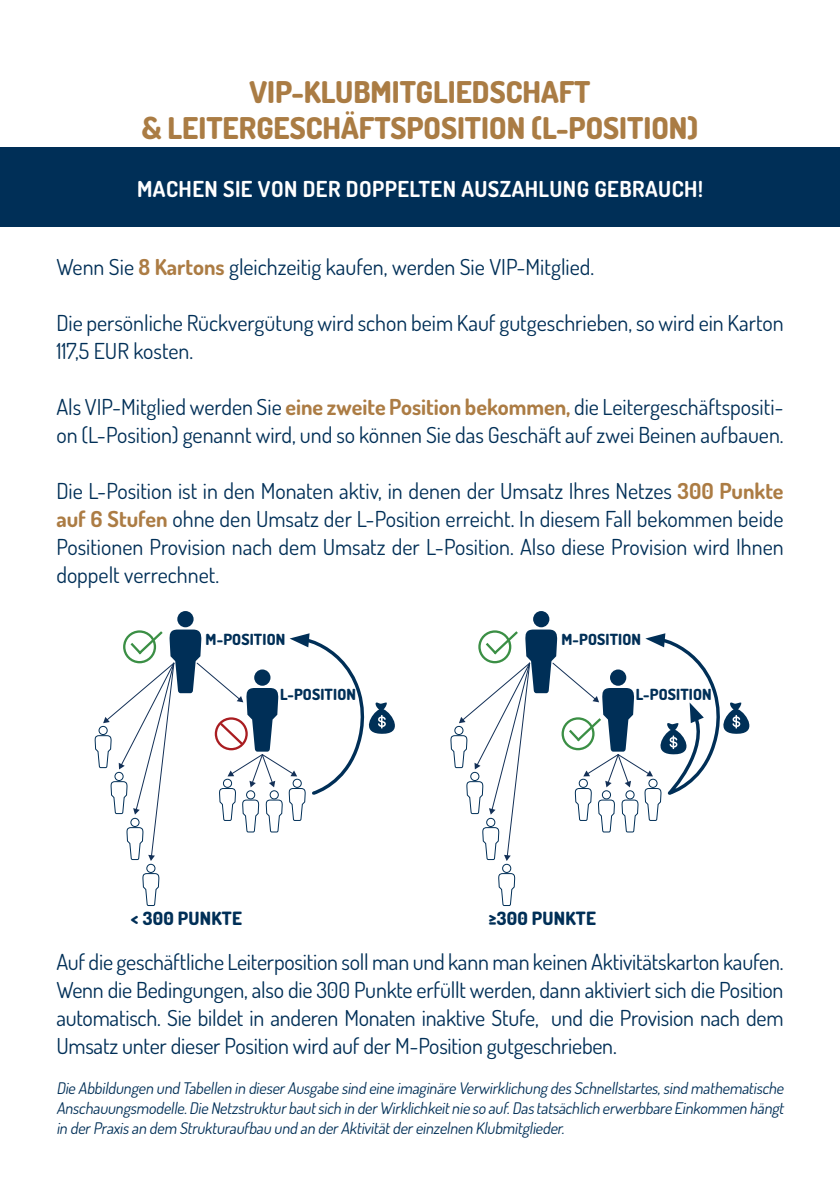
<style>
.page{position:relative;width:840px;height:1191px;background:#fff}
.page>*{position:absolute;margin:0;border:0;box-sizing:border-box;transform-origin:0 0}
.t1{font:800 30px "Dosis";color:#aa7c44}
.t2{font:22px/28px "Dosis";color:#002f57}
.t3{font:700 22px "Dosis";letter-spacing:.02em;color:#fff}
.t4{font:800 18.4px "Dosis";letter-spacing:.01em;color:#002f57}
.t5{font:italic 16px/20px "Dosis";color:#002f57;text-align:justify}
.t6{font:800 15.4px "Dosis";letter-spacing:.01em;color:#002f57}
.s1{font-weight:700;color:#ac7c44}
</style>
<div class="page">
<div style="left:0;top:148px;width:839px;height:79px;background:#002f57"></div>
<div style="left:177px;top:611px;width:16px;height:16px;background:#002f57;border-radius:50%"></div>
<div style="left:533px;top:611px;width:16px;height:16px;background:#002f57;border-radius:50%"></div>
<svg style="left:94px;top:629px;width:301px;height:277px"></svg>
<svg style="left:450px;top:629px;width:300px;height:277px"></svg>
<p class="t1" style="left:249px;top:73px;width:342px">VIP-KLUBMITGLIEDSCHAFT</p>
<p class="t1" style="left:142px;top:109px;width:557px">&amp; LEITERGESCHÄFTSPOSITION (L-POSITION)</p>
<p class="t3" style="left:137px;top:175px;width:567px">MACHEN SIE VON DER DOPPELTEN AUSZAHLUNG GEBRAUCH!</p>
<p class="t2" style="left:56px;top:252px;width:539px">Wenn Sie <span class="s1">8 Kartons</span> gleichzeitig kaufen, werden Sie VIP-Mitglied.</p>
<p class="t2" style="left:56px;top:308px;width:728px">Die persönliche Rückvergütung wird schon beim Kauf gutgeschrieben, so wird ein Karton<br>117,5 EUR kosten.</p>
<p class="t2" style="left:56px;top:392px;width:728px">Als VIP-Mitglied werden Sie <span class="s1">eine zweite Position bekommen,</span> die Leitergeschäftspositi&shy;on (L-Position) genannt wird, und so können Sie das Geschäft auf zwei Beinen aufbauen.</p>
<p class="t2" style="left:56px;top:476px;width:728px;text-align:justify">Die L-Position ist in den Monaten aktiv, in denen der Umsatz Ihres Netzes <span class="s1">300 Punkte auf 6 Stufen</span> ohne den Umsatz der L-Position erreicht. In diesem Fall bekommen beide Positionen Provision nach dem Umsatz der L-Position. Also diese Provision wird Ihnen doppelt verrechnet.</p>
<p class="t6" style="left:205px;top:629px;width:81px">M-POSITION</p>
<p class="t6" style="left:280px;top:685px;width:77px">L-POSITION</p>
<p class="t6" style="left:561px;top:629px;width:81px">M-POSITION</p>
<p class="t6" style="left:635px;top:685px;width:77px">L-POSITION</p>
<p class="t4" style="left:131px;top:906px;width:112px">&lt; 300 PUNKTE</p>
<p class="t4" style="left:488px;top:906px;width:109px">≥300 PUNKTE</p>
<p class="t2" style="left:56px;top:947px;width:728px;text-align:justify">Auf die geschäftliche Leiterposition soll man und kann man keinen Aktivitätskarton kaufen.<br>Wenn die Bedingungen, also die 300 Punkte erfüllt werden, dann aktiviert sich die Position automatisch. Sie bildet in anderen Monaten inaktive Stufe, und die Provision nach dem Umsatz unter dieser Position wird auf der M-Position gutgeschrieben.</p>
<p class="t5" style="left:56px;top:1078px;width:731px">Die Abbildungen und Tabellen in dieserAusgabe sind eine imaginäre Verwirklichung desSchnellstartes,sind mathematische Anschauungsmodelle.Die Netzstrukturbautsich in derWirklichkeitnie so auf.Dastatsächlich erwerbbare Einkommen hängt in derPraxisan dem Strukturaufbau und an derAktivitätdereinzelnen Klubmitglieder.</p>
</div>
